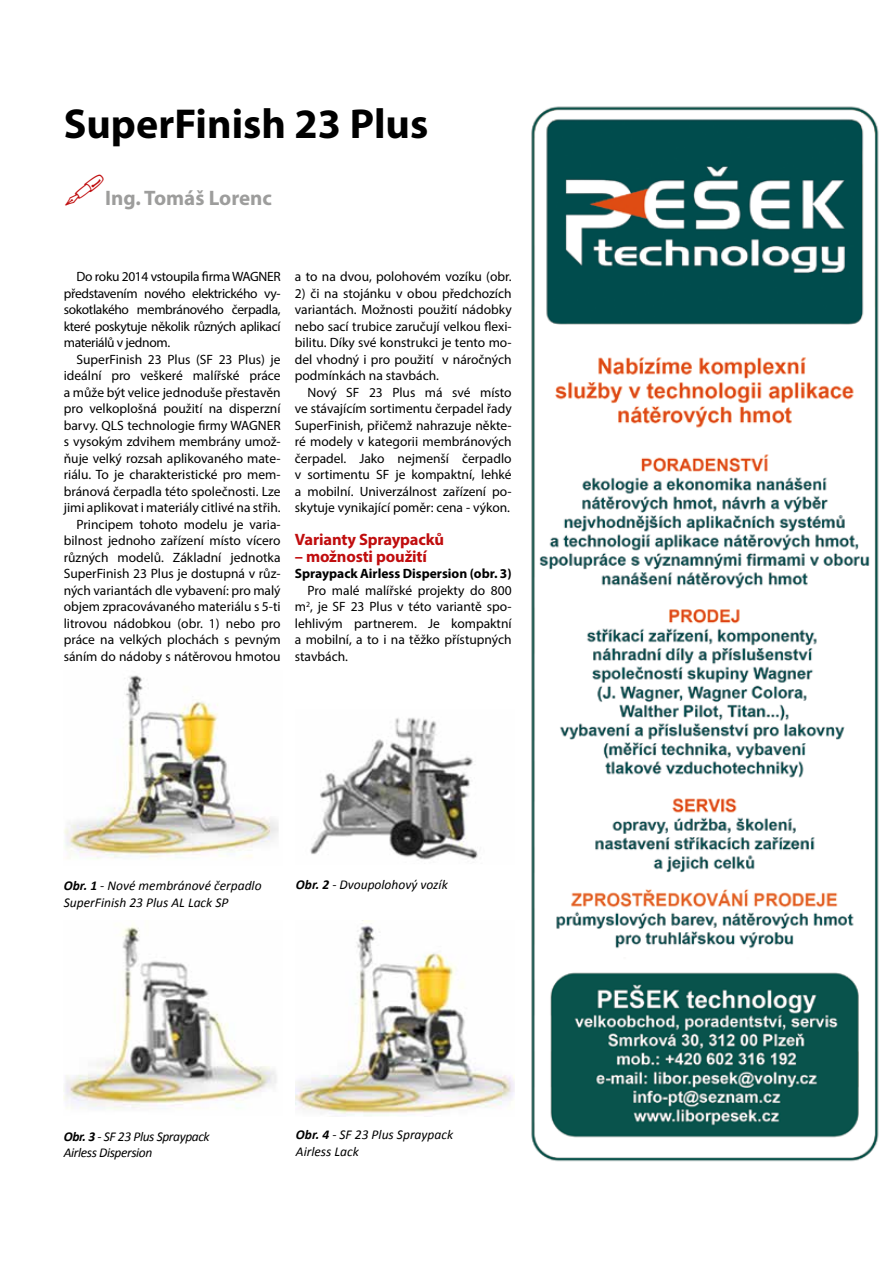
<style>
.page{position:relative;width:893px;height:1263px;background:#fff}
.page>*{position:absolute;margin:0;border:0;box-sizing:border-box;transform-origin:0 0}
.t1{font:700 42px "Myriad Pro";color:#000}
.t2{font:700 21px "Myriad Pro";color:#9d9d9c}
.t3{font:700 16.5px "Myriad Pro";letter-spacing:-.01em;color:#c00d0e}
.t4{font:13.5px/16.5px "Myriad Pro";color:#000;text-align:justify}
.t5{font:italic 13.5px/16.5px "Calibri";color:#000}
.t6{font:italic 13.5px/16.5px "Calibri";letter-spacing:-.03em;color:#000}
.t7{font:700 13.5px "Myriad Pro";color:#000}
.s1{font-weight:700}
</style>
<div class="page">
<img style="left:64px;top:675px;width:215px;height:184px">
<img style="left:64px;top:925px;width:213px;height:185px">
<img style="left:296px;top:921px;width:218px;height:195px">
<img style="left:310px;top:718px;width:168px;height:142px">
<img style="left:531px;top:106px;width:348px;height:1056px">
<h1 class="t1" style="left:64px;top:96px;width:366px">SuperFinish 23 Plus</h1>
<h2 class="t2" style="left:105px;top:185px;width:168px">Ing. Tomáš Lorenc</h2>
<p class="t4" style="left:64px;top:268px;width:218px;text-indent:13px">Do roku 2014 vstoupila firma WAGNER představením nového elektrického vy&shy;sokotlakého membránového čerpadla, které poskytuje několik různých aplikací materiálů v jednom.</p>
<p class="t4" style="left:64px;top:351px;width:218px;text-align:right">SuperFinish 23 Plus (SF 23 Plus) je ideální pro veškeré malířské práce a může být velice jednoduše přestavěn pro velkoplošná použití na disperzní barvy. QLS technologie firmy WAGNER s vysokým zdvihem membrány umož&shy;ňuje velký rozsah aplikovaného mate&shy;riálu. To je charakteristické pro mem&shy;bránová čerpadla této společnosti. Lze jimi aplikovat i materiály citlivé na střih.<br>Principem tohoto modelu je varia&shy;bilnost jednoho zařízení místo vícero různých modelů. Základní jednotka SuperFinish 23 Plus je dostupná v růz&shy;ných variantách dle vybavení: pro malý objem zpracovávaného materiálu s 5-ti litrovou nádobkou (obr. 1) nebo pro práce na velkých plochách s pevným sáním do nádoby s nátěrovou hmotou</p>
<p class="t4" style="left:295px;top:268px;width:218px">a to na dvou, polohovém vozíku (obr.</p>
<p class="t4" style="left:295px;top:285px;width:218px">2) či na stojánku v obou předchozích variantách. Možnosti použití nádobky nebo sací trubice zaručují velkou flexi&shy;bilitu. Díky své konstrukci je tento mo&shy;del vhodný i pro použití v náročných podmínkách na stavbách.</p>
<p class="t4" style="left:295px;top:384px;width:218px;text-indent:13px">Nový SF 23 Plus má své místo ve stávajícím sortimentu čerpadel řady SuperFinish, přičemž nahrazuje někte&shy;ré modely v kategorii membránových čerpadel. Jako nejmenší čerpadlo v sortimentu SF je kompaktní, lehké a mobilní. Univerzálnost zařízení po&shy;skytuje vynikající poměr: cena - výkon.</p>
<p class="t3" style="left:295px;top:529px;width:151px">Varianty Spraypacků</p>
<p class="t3" style="left:295px;top:545px;width:134px">– možnosti použití</p>
<p class="t7" style="left:295px;top:565px;width:218px">Spraypack Airless Dispersion (obr. 3)</p>
<p class="t4" style="left:295px;top:582px;width:218px;text-indent:13px">Pro malé malířské projekty do 800 m<sup>2</sup>, je SF 23 Plus v této variantě spo&shy;lehlivým partnerem. Je kompaktní a mobilní, a to i na těžko přístupných stavbách.</p>
<p class="t5" style="left:64px;top:877px;width:199px"><span class="s1">Obr. 1</span> - Nové membránové čerpadlo<br>SuperFinish 23 Plus AL Lack SP</p>
<p class="t5" style="left:296px;top:875px;width:153px"><span class="s1">Obr. 2</span> - Dvoupolohový vozík</p>
<p class="t6" style="left:64px;top:1127px;width:147px"><span class="s1">Obr. 3</span> - SF 23 Plus Spraypack<br>Airless Dispersion</p>
<p class="t5" style="left:296px;top:1126px;width:159px"><span class="s1">Obr. 4</span> - SF 23 Plus Spraypack<br>Airless Lack</p>
</div>
